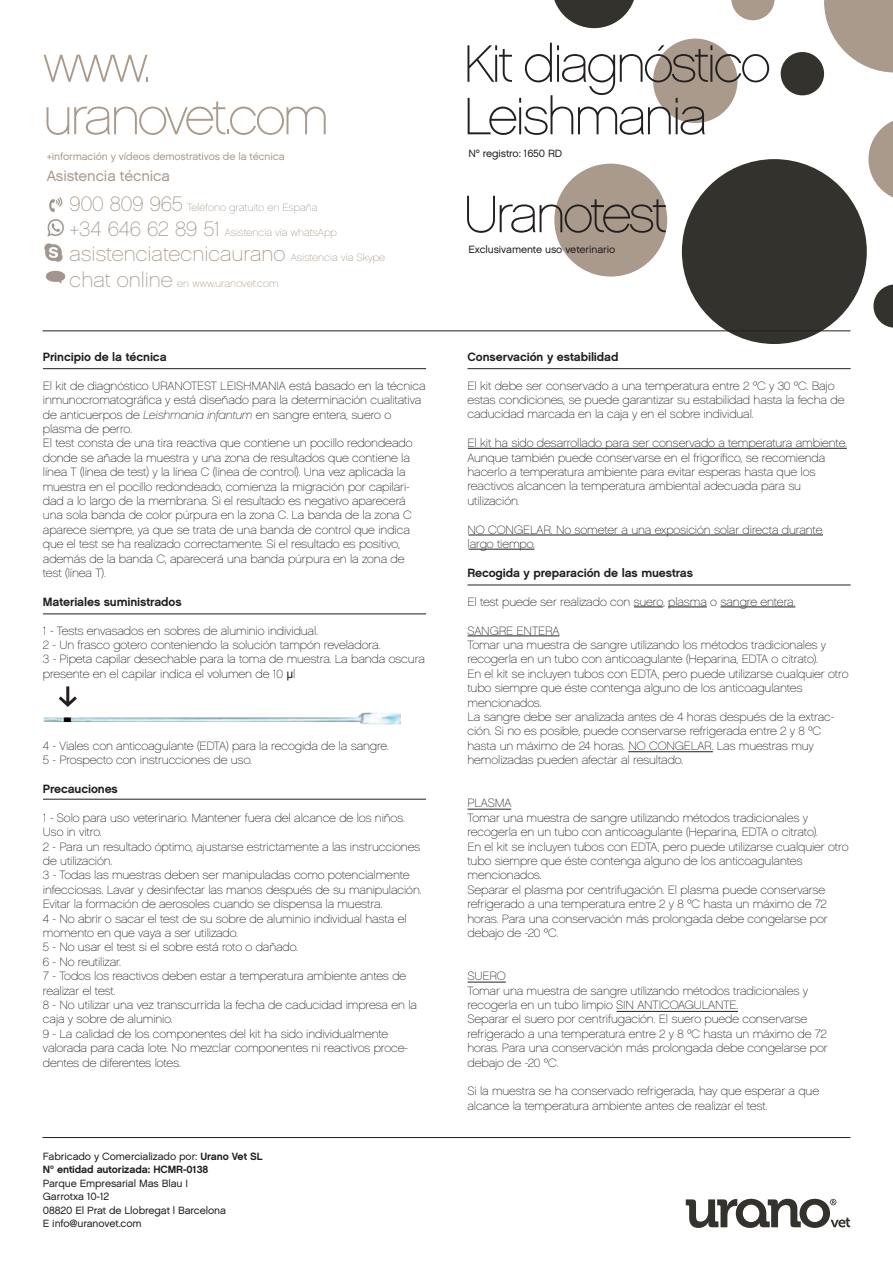
<style>
.page{position:relative;width:893px;height:1263px;background:#fff}
.page>*{position:absolute;margin:0;border:0;box-sizing:border-box;transform-origin:0 0}
.t1{font:52.5px/52.5px "Chalet Paris Nineteen Sixty";letter-spacing:-.05em;color:#231f20}
.t2{font:52.5px/52.5px "Chalet Paris Nineteen Sixty";letter-spacing:-.05em;color:#a99a8c}
.t3{font:21px "Chalet Paris Nineteen Sixty";color:#a99a8c}
.t4{font:15px "Chalet London Nineteen Sixty";letter-spacing:-.01em;color:#a99a8c}
.t5{font:12px/14.4px "Chalet Paris Nineteen Sixty";letter-spacing:-.01em;color:#231f20}
.t6{font:12px "Chalet New York Nineteen Sixty";letter-spacing:-.01em;color:#231f20}
.t7{font:10.5px/13.5px "Chalet London Nineteen Sixty";letter-spacing:-.01em;color:#231f20}
.t8{font:10.5px "Chalet Paris Nineteen Sixty";color:#a99a8c}
.t9{font:10.5px "Chalet London Nineteen Sixty";letter-spacing:-.01em;color:#a99a8c}
.t10{font:10.5px "Chalet New York Nineteen Sixty";letter-spacing:-.01em;color:#231f20}
.s1{font-size:21px}
.s2{font-size:10.5px}
.s3{font-family:"Chalet Oblique Paris"}
.s4{font-family:"Arial"}
.s5{font-family:"Chalet New York Nineteen Sixty"}
</style>
<div class="page">
<svg style="left:824px;top:0;width:69px;height:73px"></svg>
<svg style="left:868px;top:121px;width:25px;height:77px"></svg>
<div style="left:653px;top:39px;width:84px;height:84px;background:#a99a8c;border-radius:50%"></div>
<svg style="left:731px;top:0;width:44px;height:20px"></svg>
<div style="left:781px;top:52px;width:43px;height:43px;background:#34322d;border-radius:50%"></div>
<svg style="left:873px;top:284px;width:20px;height:44px"></svg>
<div style="left:554px;top:164px;width:113px;height:113px;background:#a99a8c;border-radius:50%"></div>
<svg style="left:554px;top:0;width:80px;height:28px"></svg>
<div style="left:682px;top:159px;width:185px;height:185px;background:#34322d;border-radius:50%"></div>
<hr style="left:43px;top:331px;width:807px;height:1px;background:#231f20">
<hr style="left:43px;top:1137px;width:807px;height:1px;background:#231f20">
<hr style="left:468px;top:535px;width:355px;height:1px;background:#231f20">
<hr style="left:468px;top:448px;width:379px;height:1px;background:#231f20">
<hr style="left:468px;top:549px;width:66px;height:1px;background:#231f20">
<hr style="left:467px;top:636px;width:92px;height:1px;background:#231f20">
<hr style="left:467px;top:809px;width:44px;height:1px;background:#231f20">
<hr style="left:468px;top:982px;width:38px;height:1px;background:#231f20">
<hr style="left:628px;top:751px;width:85px;height:1px;background:#231f20">
<hr style="left:617px;top:1011px;width:121px;height:1px;background:#231f20">
<svg style="left:634px;top:607px;width:29px;height:1px"></svg>
<hr style="left:668px;top:607px;width:39px;height:1px;background:#231f20">
<hr style="left:720px;top:607px;width:75px;height:1px;background:#231f20">
<hr style="left:43px;top:368px;width:383px;height:1px;background:#231f20">
<hr style="left:467px;top:368px;width:384px;height:1px;background:#231f20">
<hr style="left:43px;top:614px;width:383px;height:1px;background:#231f20">
<hr style="left:43px;top:799px;width:383px;height:1px;background:#231f20">
<hr style="left:467px;top:585px;width:384px;height:1px;background:#231f20">
<svg style="left:686px;top:1199px;width:164px;height:29px"></svg>
<img style="left:43px;top:712px;width:358px;height:13px">
<hr style="left:66px;top:686px;width:3px;height:19px;background:#231f20">
<svg style="left:58px;top:693px;width:19px;height:14px"></svg>
<img style="left:49px;top:197px;width:14px;height:15px">
<img style="left:47px;top:218px;width:17px;height:19px">
<img style="left:44px;top:243px;width:19px;height:19px">
<img style="left:46px;top:270px;width:20px;height:14px">
<h1 class="t2" style="left:43px;top:38px;width:288px">www. uranovet.com</h1>
<p class="t9" style="left:47px;top:150px;width:240px">+información y vídeos demostrativos de la técnica</p>
<p class="t4" style="left:47px;top:167px;width:125px">Asistencia técnica</p>
<p class="t8" style="left:70px;top:201px;width:250px"><span class="s1">900 809 965</span> Teléfono gratuito en España</p>
<p class="t8" style="left:70px;top:227px;width:269px"><span class="s1">+34 646 62 89 51</span> Asistencia vía whatsApp</p>
<h2 class="t3" style="left:70px;top:242px;width:317px">asistenciatecnicaurano <span class="s2">Asistencia vía Skype</span></h2>
<p class="t8" style="left:70px;top:277px;width:210px"><span class="s1">chat online</span> en www.uranovet.com</p>
<p class="t6" style="left:43px;top:349px;width:125px">Principio de la técnica</p>
<p class="t5" style="left:43px;top:378px;width:384px">El kit de diagnóstico URANOTEST LEISHMANIA está basado en la técnica inmunocromatográfica y está diseñado para la determinación cualitativa de anticuerpos de <span class="s3">Leishmania infantum</span> en sangre entera, suero o plasma de perro.<br>El test consta de una tira reactiva que contiene un pocillo redondeado donde se añade la muestra y una zona de resultados que contiene la línea T (línea de test) y la línea C (línea de control). Una vez aplicada la muestra en el pocillo redondeado, comienza la migración por capilari&shy;dad a lo largo de la membrana. Si el resultado es negativo aparecerá una sola banda de color púrpura en la zona C. La banda de la zona C aparece siempre, ya que se trata de una banda de control que indica que el test se ha realizado correctamente. Si el resultado es positivo, además de la banda C, aparecerá una banda púrpura en la zona de test (línea T).</p>
<p class="t6" style="left:43px;top:594px;width:140px">Materiales suministrados</p>
<p class="t5" style="left:43px;top:623px;width:383px">1 - Tests envasados en sobres de aluminio individual.<br>2 - Un frasco gotero conteniendo la solución tampón reveladora.<br>3 - Pipeta capilar desechable para la toma de muestra. La banda oscura presente en el capilar indica el volumen de 10 <span class="s4">µ</span>l</p>
<p class="t5" style="left:43px;top:738px;width:348px">4 - Viales con anticoagulante (EDTA) para la recogida de la sangre.<br>5 - Prospecto con instrucciones de uso.</p>
<p class="t6" style="left:43px;top:781px;width:76px">Precauciones</p>
<p class="t5" style="left:43px;top:810px;width:380px">1 - Solo para uso veterinario. Mantener fuera del alcance de los niños.<br>Uso in vitro.<br>2 - Para un resultado óptimo, ajustarse estrictamente a las instrucciones de utilización.<br>3 - Todas las muestras deben ser manipuladas como potencialmente infecciosas. Lavar y desinfectar las manos después de su manipulación.<br>Evitar la formación de aerosoles cuando se dispensa la muestra.<br>4 - No abrir o sacar el test de su sobre de aluminio individual hasta el momento en que vaya a ser utilizado.<br>5 - No usar el test si el sobre está roto o dañado.<br>6 - No reutilizar.<br>7 - Todos los reactivos deben estar a temperatura ambiente antes de realizar el test.<br>8 - No utilizar una vez transcurrida la fecha de caducidad impresa en la caja y sobre de aluminio.<br>9 - La calidad de los componentes del kit ha sido individualmente valorada para cada lote. No mezclar componentes ni reactivos proce&shy;dentes de diferentes lotes.</p>
<p class="t7" style="left:43px;top:1149px;width:221px">Fabricado y Comercializado por: <span class="s5">Urano Vet SL</span></p>
<p class="t10" style="left:43px;top:1163px;width:167px">Nº entidad autorizada: HCMR-0138</p>
<p class="t7" style="left:43px;top:1176px;width:185px">Parque Empresarial Mas Blau I<br>Garrotxa 10-12<br>08820 El Prat de Llobregat | Barcelona<br>E info@uranovet.com</p>
<h1 class="t1" style="left:463px;top:38px;width:309px">Kit diagnóstico<br>Leishmania</h1>
<p class="t7" style="left:468px;top:146px;width:95px">Nº registro: 1650 RD</p>
<h1 class="t1" style="left:463px;top:188px;width:205px">Uranotest</h1>
<p class="t7" style="left:468px;top:243px;width:148px">Exclusivamente uso veterinario</p>
<p class="t6" style="left:467px;top:349px;width:153px">Conservación y estabilidad</p>
<p class="t5" style="left:467px;top:378px;width:379px">El kit debe ser conservado a una temperatura entre 2 ºC y 30 ºC. Bajo estas condiciones, se puede garantizar su estabilidad hasta la fecha de caducidad marcada en la caja y en el sobre individual.</p>
<p class="t5" style="left:467px;top:436px;width:381px">El kit ha sido desarrollado para ser conservado a temperatura ambiente.<br>Aunque también puede conservarse en el frigorífico, se recomienda hacerlo a temperatura ambiente para evitar esperas hasta que los reactivos alcancen la temperatura ambiental adecuada para su utilización.</p>
<p class="t5" style="left:467px;top:522px;width:356px">NO CONGELAR. No someter a una exposición solar directa durante largo tiempo.</p>
<p class="t6" style="left:467px;top:565px;width:227px">Recogida y preparación de las muestras</p>
<p class="t5" style="left:467px;top:594px;width:330px">El test puede ser realizado con suero, plasma o sangre entera.</p>
<p class="t5" style="left:467px;top:623px;width:383px">SANGRE ENTERA<br>Tomar una muestra de sangre utilizando los métodos tradicionales y recogerla en un tubo con anticoagulante (Heparina, EDTA o citrato).<br>En el kit se incluyen tubos con EDTA, pero puede utilizarse cualquier otro tubo siempre que éste contenga alguno de los anticoagulantes mencionados.<br>La sangre debe ser analizada antes de 4 horas después de la extrac&shy;ción. Si no es posible, puede conservarse refrigerada entre 2 y 8 ºC hasta un máximo de 24 horas. NO CONGELAR. Las muestras muy hemolizadas pueden afectar al resultado.</p>
<p class="t5" style="left:467px;top:796px;width:383px">PLASMA<br>Tomar una muestra de sangre utilizando métodos tradicionales y recogerla en un tubo con anticoagulante (Heparina, EDTA o citrato).<br>En el kit se incluyen tubos con EDTA, pero puede utilizarse cualquier otro tubo siempre que éste contenga alguno de los anticoagulantes mencionados.<br>Separar el plasma por centrifugación. El plasma puede conservarse refrigerado a una temperatura entre 2 y 8 ºC hasta un máximo de 72 horas. Para una conservación más prolongada debe congelarse por debajo de -20 ºC.</p>
<p class="t5" style="left:467px;top:969px;width:362px">SUERO<br>Tomar una muestra de sangre utilizando métodos tradicionales y recogerla en un tubo limpio SIN ANTICOAGULANTE.<br>Separar el suero por centrifugación. El suero puede conservarse refrigerado a una temperatura entre 2 y 8 ºC hasta un máximo de 72 horas. Para una conservación más prolongada debe congelarse por debajo de -20 ºC.</p>
<p class="t5" style="left:467px;top:1084px;width:353px">Si la muestra se ha conservado refrigerada, hay que esperar a que alcance la temperatura ambiente antes de realizar el test.</p>
</div>
